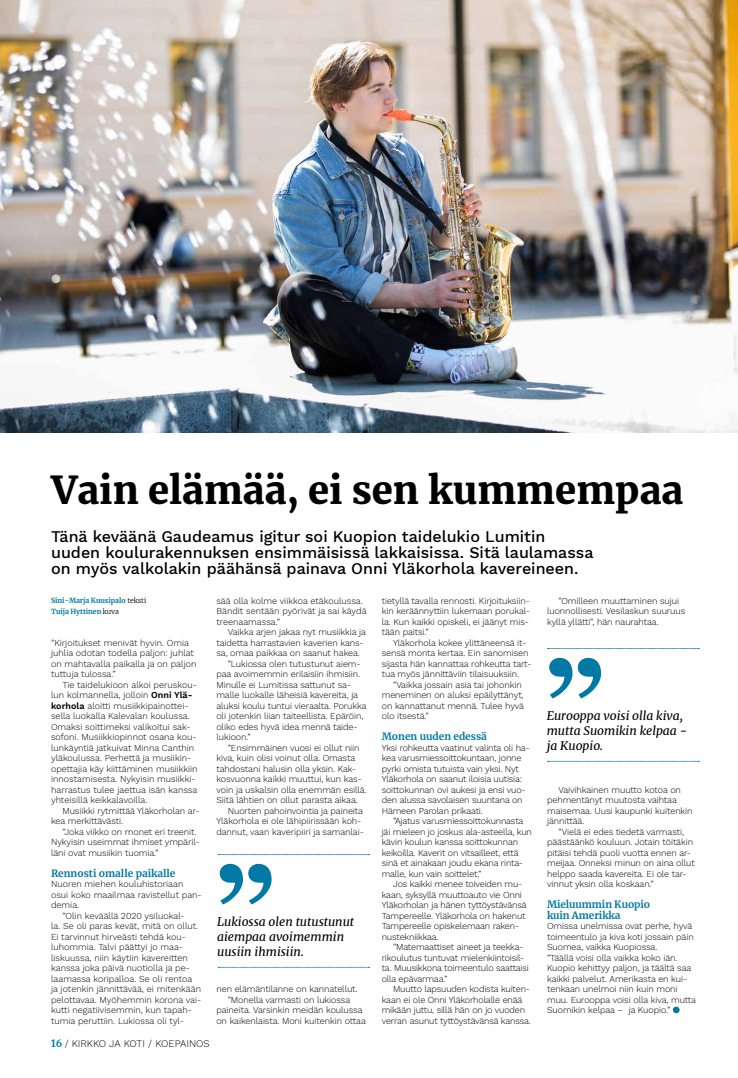
<style>
.page{position:relative;width:738px;height:1078px;background:#fff}
.page>*{position:absolute;margin:0;border:0;box-sizing:border-box;transform-origin:0 0}
.t1{font:900 38px "Merriweather";color:#000}
.t2{font:500 16px/16px "Work Sans";color:#000}
.t3{font:italic 12px/15px "Merriweather";color:#000}
.t4{font:700 10px/10.5px "Merriweather";color:#0079a4}
.t5{font:300 10px "Work Sans";color:#000}
.t6{font:300 9px/10.5px "Work Sans";letter-spacing:-.01em;color:#000}
.t7{font:700 7px/10.5px "Merriweather";letter-spacing:-.01em;color:#0079a4}
.s1{font-weight:300;color:#000}
.s2{font-weight:600}
.s3{font-family:"Merriweather";font-weight:700;color:#0079a4}
</style>
<div class="page">
<img style="left:0;top:0;width:737px;height:433px">
<div style="left:672px;top:1006px;width:7px;height:7px;border:1px solid #0079a4;border-radius:50%"></div>
<svg style="left:219px;top:863px;width:52px;height:41px"></svg>
<svg style="left:218px;top:966px;width:151px;height:1px"></svg>
<svg style="left:218px;top:854px;width:151px;height:1px"></svg>
<svg style="left:549px;top:657px;width:51px;height:41px"></svg>
<svg style="left:547px;top:760px;width:151px;height:1px"></svg>
<svg style="left:547px;top:648px;width:151px;height:1px"></svg>
<h1 class="t1" style="left:51px;top:463px;width:633px">Vain elämää, ei sen kummempaa</h1>
<h2 class="t2" style="left:51px;top:529px;width:543px">Tänä keväänä Gaudeamus igitur soi Kuopion taidelukio Lumitin uuden koulurakennuksen ensimmäisissä lakkaisissa. Sitä laulamassa on myös valkolakin päähänsä painava Onni Yläkorhola kavereineen.</h2>
<p class="t7" style="left:51px;top:595px;width:97px">Sini-Marja Kuusipalo <span class="s1">teksti<br></span>Tuija Hyttinen <span class="s1">kuva</span></p>
<p class="t6" style="left:51px;top:637px;width:147px">”Kirjoitukset menivät hyvin. Omia juhlia odotan todella paljon: juhlat on mahtavalla paikalla ja on paljon tuttuja tulossa.”</p>
<p class="t6" style="left:51px;top:679px;width:148px;text-indent:11px">Tie taidelukioon alkoi peruskou&shy;lun kolmannella, jolloin <span class="s2">Onni Ylä&shy;korhola</span> aloitti musiikkipainottei&shy;sella luokalla Kalevalan koulussa.<br>Omaksi soittimeksi valikoitui sak&shy;sofoni. Musiikkiopinnot osana kou&shy;lunkäyntiä jatkuivat Minna Canthin yläkoulussa. Perhettä ja musiikin&shy;opettajia käy kiittäminen musiikkiin innostamisesta. Nykyisin musiikki&shy;harrastus tulee jaettua isän kanssa yhteisillä keikkalavoilla.</p>
<p class="t6" style="left:51px;top:805px;width:150px;text-indent:11px">Musiikki rytmittää Yläkorholan ar&shy;kea merkittävästi.</p>
<p class="t6" style="left:51px;top:826px;width:150px;text-indent:11px">”Joka viikko on monet eri treenit.<br>Nykyisin useimmat ihmiset ympäril&shy;läni ovat musiikin tuomia.”</p>
<p class="t4" style="left:51px;top:867px;width:126px">Rennosti omalle paikalle</p>
<p class="t6" style="left:51px;top:879px;width:134px">Nuoren miehen kouluhistoriaan</p>
<p class="t6" style="left:51px;top:889px;width:152px">osui koko maailmaa ravistellut pan-</p>
<p class="t6" style="left:51px;top:900px;width:30px">demia.</p>
<p class="t6" style="left:62px;top:910px;width:124px">”Olin keväällä 2020 ysiluokal-</p>
<p class="t6" style="left:51px;top:921px;width:148px">la. Se oli paras kevät, mitä on ollut.</p>
<p class="t6" style="left:51px;top:931px;width:136px">Ei tarvinnut hirveästi tehdä kou-</p>
<p class="t6" style="left:51px;top:942px;width:133px">luhommia. Talvi päättyi jo maa-</p>
<p class="t6" style="left:51px;top:952px;width:138px">liskuussa, niin käytiin kavereitten</p>
<p class="t6" style="left:51px;top:963px;width:140px">kanssa joka päivä nuotiolla ja pe-</p>
<p class="t6" style="left:51px;top:973px;width:143px">laamassa koripalloa. Se oli rentoa</p>
<p class="t6" style="left:51px;top:984px;width:151px">ja jotenkin jännittävää, ei mitenkään</p>
<p class="t6" style="left:51px;top:994px;width:152px">pelottavaa. Myöhemmin korona vai-</p>
<p class="t6" style="left:51px;top:1005px;width:142px">kutti negatiivisemmin, kun tapah-</p>
<p class="t6" style="left:51px;top:1015px;width:134px">tumia peruttiin. Lukiossa oli tyl-</p>
<p class="t6" style="left:216px;top:595px;width:151px">sää olla kolme viikkoa etäkoulussa.<br>Bändit sentään pyörivät ja sai käydä treenaamassa.”</p>
<p class="t6" style="left:227px;top:627px;width:140px">Vaikka arjen jakaa nyt musiikkia ja</p>
<p class="t6" style="left:216px;top:637px;width:149px">taidetta harrastavien kaverien kans-</p>
<p class="t6" style="left:216px;top:648px;width:145px">sa, omaa paikkaa on saanut hakea.</p>
<p class="t6" style="left:227px;top:658px;width:134px">”Lukiossa olen tutustunut aiem-</p>
<p class="t6" style="left:216px;top:669px;width:145px">paa avoimemmin erilaisiin ihmisiin.</p>
<p class="t6" style="left:216px;top:679px;width:136px">Minulle ei Lumitissa sattunut sa-</p>
<p class="t6" style="left:216px;top:690px;width:143px">malle luokalle läheisiä kavereita, ja</p>
<p class="t6" style="left:216px;top:700px;width:152px">aluksi koulu tuntui vieraalta. Porukka</p>
<p class="t6" style="left:216px;top:711px;width:148px">oli jotenkin liian taiteellista. Epäröin,</p>
<p class="t6" style="left:216px;top:721px;width:143px">oliko edes hyvä idea mennä taide-</p>
<p class="t6" style="left:216px;top:732px;width:36px">lukioon.”</p>
<p class="t6" style="left:227px;top:742px;width:133px">”Ensimmäinen vuosi ei ollut niin</p>
<p class="t6" style="left:216px;top:753px;width:140px">kiva, kuin olisi voinut olla. Omasta</p>
<p class="t6" style="left:216px;top:763px;width:141px">tahdostani halusin olla yksin. Kak-</p>
<p class="t6" style="left:216px;top:774px;width:147px">kosvuonna kaikki muuttui, kun kas-</p>
<p class="t6" style="left:216px;top:784px;width:152px">voin ja uskalsin olla enemmän esillä.</p>
<p class="t6" style="left:216px;top:795px;width:143px">Siitä lähtien on ollut parasta aikaa.</p>
<p class="t6" style="left:227px;top:805px;width:137px">Nuorten pahoinvointia ja paineita</p>
<p class="t6" style="left:216px;top:816px;width:146px">Yläkorhola ei ole lähipiirissään koh-</p>
<p class="t6" style="left:216px;top:826px;width:149px">dannut, vaan kaveripiiri ja samanlai-</p>
<h3 class="t3" style="left:217px;top:914px;width:138px">Lukiossa olen tutustunut aiempaa avoimemmin uusiin ihmisiin.</h3>
<p class="t6" style="left:216px;top:984px;width:142px">nen elämäntilanne on kannatellut.</p>
<p class="t6" style="left:227px;top:994px;width:124px">”Monella varmasti on lukiossa</p>
<p class="t6" style="left:216px;top:1005px;width:148px">paineita. Varsinkin meidän koulussa</p>
<p class="t6" style="left:216px;top:1015px;width:151px">on kaikenlaista. Moni kuitenkin ottaa</p>
<p class="t5" style="left:51px;top:1037px;width:160px"><span class="s3">16</span> / KIRKKO JA KOTI / KOEPAINOS</p>
<p class="t6" style="left:381px;top:595px;width:150px;text-align:justify">tietyllä tavalla rennosti. Kirjoituksiin&shy;kin keräännyttiin lukemaan porukal&shy;la. Kun kaikki opiskeli, ei jäänyt mis&shy;tään paitsi.”</p>
<p class="t6" style="left:381px;top:637px;width:151px;text-indent:11px">Yläkorhola kokee ylittäneensä it&shy;sensä monta kertaa. Ein sanomisen sijasta hän kannattaa rohkeutta tart&shy;tua myös jännittäviin tilaisuuksiin.</p>
<p class="t6" style="left:381px;top:679px;width:144px;text-indent:11px">”Vaikka jossain asia tai johonkin meneminen on aluksi epäilyttänyt, on kannattanut mennä. Tulee hyvä olo itsestä.”</p>
<p class="t4" style="left:381px;top:730px;width:106px">Monen uuden edessä</p>
<p class="t6" style="left:381px;top:742px;width:149px">Yksi rohkeutta vaatinut valinta oli ha&shy;kea varusmiessoittokuntaan, jonne pyrki omista tutuista vain yksi. Nyt Yläkorhola on saanut iloisia uutisia: soittokunnan ovi aukesi ja ensi vuo&shy;den alussa savolaisen suuntana on Hämeen Parolan prikaati.</p>
<p class="t6" style="left:381px;top:816px;width:152px;text-indent:11px">”Ajatus varusmiessoittokunnasta jäi mieleen jo joskus ala-asteella, kun kävin koulun kanssa soittokunnan keikoilla. Kaverit on vitsailleet, että sinä et ainakaan joudu ekana rinta&shy;malle, kun vain soittelet.”</p>
<p class="t6" style="left:381px;top:879px;width:146px;text-indent:11px">Jos kaikki menee toiveiden mu&shy;kaan, syksyllä muuttoauto vie Onni<br>Yläkorholan ja hänen tyttöystävänsä<br>Tampereelle. Yläkorhola on hakenut<br>Tampereelle opiskelemaan raken&shy;nustekniikkaa.</p>
<p class="t6" style="left:381px;top:942px;width:148px;text-indent:11px">”Matemaattiset aineet ja teekka&shy;rikoulutus tuntuvat mielenkiintoisil&shy;ta. Muusikkona toimeentulo saattaisi olla epävarmaa.”</p>
<p class="t6" style="left:381px;top:984px;width:150px;text-indent:11px">Muutto lapsuuden kodista kuiten&shy;kaan ei ole Onni Yläkorholalle enää mikään juttu, sillä hän on jo vuoden verran asunut tyttöystävänsä kanssa.</p>
<p class="t6" style="left:546px;top:595px;width:140px;text-indent:11px">”Omilleen muuttaminen sujui luonnollisesti. Vesilaskun suuruus kyllä yllätti”, hän naurahtaa.</p>
<h3 class="t3" style="left:546px;top:708px;width:142px">Eurooppa voisi olla kiva, mutta Suomikin kelpaa - ja Kuopio.</h3>
<p class="t6" style="left:546px;top:784px;width:147px;text-indent:11px">Vaivihkainen muutto kotoa on pehmentänyt muutosta vaihtaa maisemaa. Uusi kaupunki kuitenkin jännittää.</p>
<p class="t6" style="left:546px;top:826px;width:149px;text-indent:11px">”Vielä ei edes tiedetä varmasti, päästäänkö kouluun. Jotain töitäkin pitäisi tehdä puoli vuotta ennen ar&shy;meijaa. Onneksi minun on aina ollut helppo saada kavereita. Ei ole tar&shy;vinnut yksin olla koskaan.”</p>
<p class="t4" style="left:546px;top:898px;width:104px">Mieluummin Kuopio kuin Amerikka</p>
<p class="t6" style="left:546px;top:921px;width:150px">Omissa unelmissa ovat perhe, hyvä toimeentulo ja kiva koti jossain päin Suomea, vaikka Kuopiossa.<br>”Täällä voisi olla vaikka koko iän.<br>Kuopio kehittyy paljon, ja täältä saa kaikki palvelut. Amerikasta en kui&shy;tenkaan unelmoi niin kuin moni muu. Eurooppa voisi olla kiva, mutta Suomikin kelpaa – ja Kuopio.”</p>
</div>
